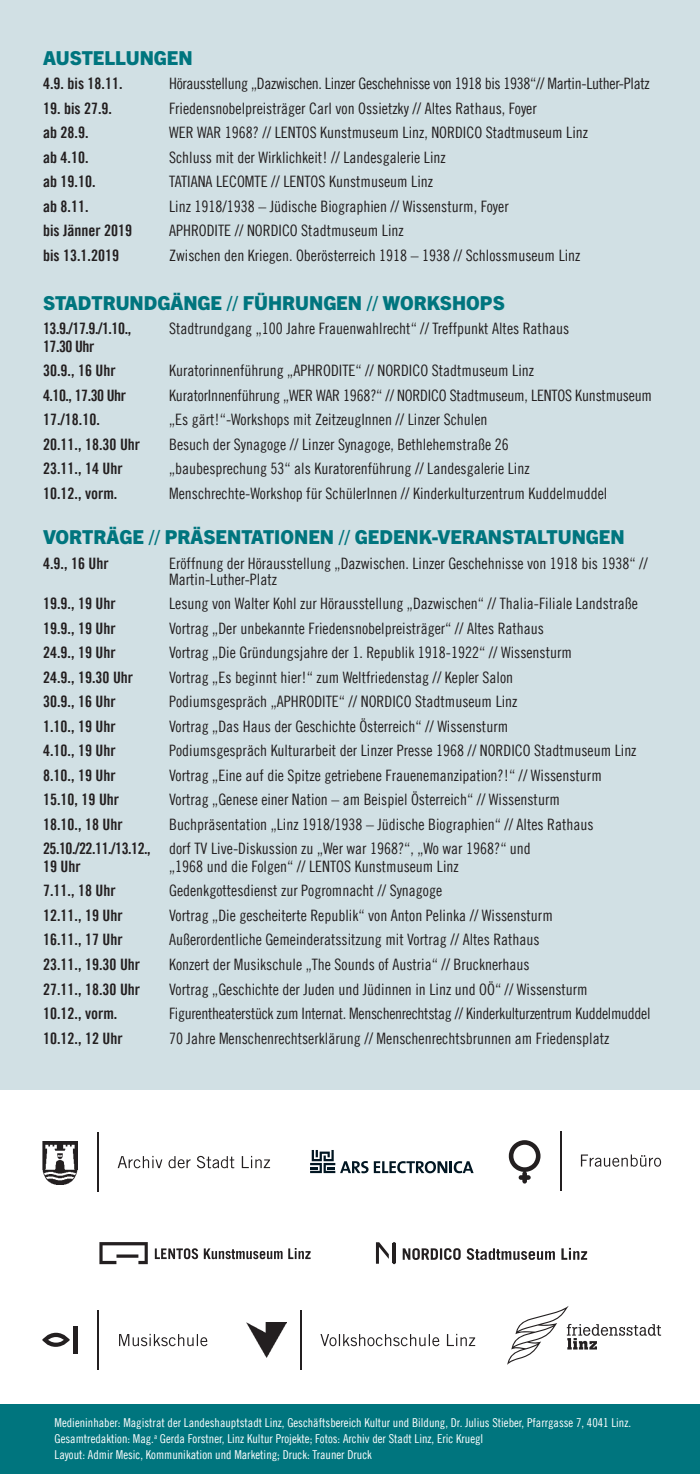
<style>
.page{position:relative;width:700px;height:1474px;background:#fff}
.page>*{position:absolute;margin:0;border:0;box-sizing:border-box;transform-origin:0 0}
.t1{font:800 19.25px "Trade Gothic Next LT Pro";color:#00757e}
.t2{font:15.75px/15.8px "Trade Gothic Cond Eighteen";color:#231f20}
.t3{font:15.75px/24.5px "Trade Gothic Bold Cond Twenty";color:#231f20}
.t4{font:15.75px "Trade Gothic Cond Eighteen";letter-spacing:-.02em;color:#231f20}
.t5{font:12.25px/15.8px "Trade Gothic Cond Eighteen";color:#fff}
.s1{font-family:"Trade Gothic Bold Cond Twenty"}
</style>
<div class="page">
<div style="left:0;top:0;width:699px;height:1089px;background:#d1e0e4"></div>
<div style="left:0;top:1404px;width:699px;height:69px;background:#00757e"></div>
<svg style="left:99px;top:1242px;width:49px;height:22px"></svg>
<svg style="left:155px;top:1248px;width:155px;height:11px"></svg>
<svg style="left:376px;top:1242px;width:19px;height:22px"></svg>
<svg style="left:402px;top:1247px;width:185px;height:12px"></svg>
<svg style="left:507px;top:1306px;width:154px;height:58px"></svg>
<img style="left:42px;top:1141px;width:36px;height:43px">
<hr style="left:97px;top:1132px;width:2px;height:59px;background:#231f20">
<svg style="left:118px;top:1155px;width:152px;height:13px"></svg>
<div style="left:73px;top:1326px;width:5px;height:27px;background:#231f20"></div>
<svg style="left:42px;top:1332px;width:28px;height:14px"></svg>
<hr style="left:97px;top:1310px;width:2px;height:59px;background:#231f20">
<svg style="left:119px;top:1333px;width:88px;height:13px"></svg>
<img style="left:246px;top:1322px;width:41px;height:35px">
<hr style="left:300px;top:1310px;width:2px;height:59px;background:#231f20">
<svg style="left:320px;top:1333px;width:155px;height:13px"></svg>
<svg style="left:310px;top:1150px;width:58px;height:23px"></svg>
<svg style="left:374px;top:1161px;width:99px;height:12px"></svg>
<svg style="left:508px;top:1140px;width:32px;height:43px"></svg>
<hr style="left:560px;top:1131px;width:2px;height:59px;background:#231f20">
<svg style="left:580px;top:1154px;width:81px;height:12px"></svg>
<p class="t1" style="left:43px;top:44px;width:151px">AUSTELLUNGEN</p>
<p class="t3" style="left:43px;top:71px;width:81px">4.9. bis 18.11.</p>
<p class="t4" style="left:169px;top:74px;width:482px">Hörausstellung „Dazwischen. Linzer Geschehnisse von 1918 bis 1938“// Martin-Luther-Platz</p>
<p class="t3" style="left:43px;top:96px;width:71px">19. bis 27.9.</p>
<p class="t2" style="left:169px;top:100px;width:369px">Friedensnobelpreisträger Carl von Ossietzky // Altes Rathaus, Foyer</p>
<p class="t3" style="left:43px;top:120px;width:47px">ab 28.9.</p>
<p class="t2" style="left:169px;top:125px;width:420px">WER WAR 1968? // LENTOS Kunstmuseum Linz, NORDICO Stadtmuseum Linz</p>
<p class="t3" style="left:43px;top:145px;width:47px">ab 4.10.</p>
<p class="t2" style="left:169px;top:149px;width:278px">Schluss mit der Wirklichkeit! // Landesgalerie Linz</p>
<p class="t3" style="left:43px;top:169px;width:54px">ab 19.10.</p>
<p class="t2" style="left:169px;top:174px;width:265px">TATIANA LECOMTE // LENTOS Kunstmuseum Linz</p>
<p class="t3" style="left:43px;top:194px;width:47px">ab 8.11.</p>
<p class="t2" style="left:169px;top:198px;width:341px">Linz 1918/1938 – Jüdische Biographien // Wissensturm, Foyer</p>
<p class="t3" style="left:43px;top:218px;width:91px">bis Jänner 2019</p>
<p class="t2" style="left:169px;top:223px;width:236px">APHRODITE // NORDICO Stadtmuseum Linz</p>
<p class="t3" style="left:43px;top:243px;width:78px">bis 13.1.2019</p>
<p class="t2" style="left:169px;top:247px;width:413px">Zwischen den Kriegen. Oberösterreich 1918 – 1938 // Schlossmuseum Linz</p>
<p class="t1" style="left:43px;top:289px;width:463px">STADTRUNDGÄNGE // FÜHRUNGEN // WORKSHOPS</p>
<p class="t3" style="left:43px;top:316px;width:90px">13.9./17.9./1.10.,</p>
<p class="t2" style="left:169px;top:321px;width:401px">Stadtrundgang „100 Jahre Frauenwahlrecht“ // Treffpunkt Altes Rathaus</p>
<p class="t3" style="left:43px;top:334px;width:74px">17.30 Uhr<br>30.9., 16 Uhr</p>
<p class="t2" style="left:169px;top:363px;width:366px">Kuratorinnenführung „APHRODITE“ // NORDICO Stadtmuseum Linz</p>
<p class="t3" style="left:43px;top:383px;width:84px">4.10., 17.30 Uhr</p>
<p class="t2" style="left:169px;top:387px;width:484px">KuratorInnenführung „WER WAR 1968?“ // NORDICO Stadtmuseum, LENTOS Kunstmuseum</p>
<p class="t3" style="left:43px;top:407px;width:58px">17./18.10.</p>
<p class="t2" style="left:169px;top:412px;width:320px">„Es gärt!“-Workshops mit ZeitzeugInnen // Linzer Schulen</p>
<p class="t3" style="left:43px;top:432px;width:99px">20.11., 18.30 Uhr</p>
<p class="t2" style="left:169px;top:436px;width:341px">Besuch der Synagoge // Linzer Synagoge, Bethlehemstraße 26</p>
<p class="t3" style="left:43px;top:456px;width:81px">23.11., 14 Uhr</p>
<p class="t2" style="left:169px;top:461px;width:362px">„baubesprechung 53“ als Kuratorenführung // Landesgalerie Linz</p>
<p class="t3" style="left:43px;top:481px;width:76px">10.12., vorm.</p>
<p class="t2" style="left:169px;top:485px;width:439px">Menschrechte-Workshop für SchülerInnen // Kinderkulturzentrum Kuddelmuddel</p>
<p class="t1" style="left:43px;top:524px;width:583px">VORTRÄGE // PRÄSENTATIONEN // GEDENK-VERANSTALTUNGEN</p>
<p class="t3" style="left:43px;top:551px;width:67px">4.9., 16 Uhr</p>
<p class="t2" style="left:169px;top:555px;width:480px">Eröffnung der Hörausstellung „Dazwischen. Linzer Geschehnisse von 1918 bis 1938“ //<br>Martin-Luther-Platz</p>
<p class="t3" style="left:43px;top:591px;width:74px">19.9., 19 Uhr</p>
<p class="t2" style="left:169px;top:595px;width:470px">Lesung von Walter Kohl zur Hörausstellung „Dazwischen“ // Thalia-Filiale Landstraße</p>
<p class="t3" style="left:43px;top:615px;width:74px">19.9., 19 Uhr</p>
<p class="t2" style="left:169px;top:620px;width:376px">Vortrag „Der unbekannte Friedensnobelpreisträger“ // Altes Rathaus</p>
<p class="t3" style="left:43px;top:640px;width:74px">24.9., 19 Uhr</p>
<p class="t2" style="left:169px;top:644px;width:404px">Vortrag „Die Gründungsjahre der 1. Republik 1918-1922“ // Wissensturm</p>
<p class="t3" style="left:43px;top:665px;width:92px">24.9., 19.30 Uhr</p>
<p class="t2" style="left:169px;top:669px;width:345px">Vortrag „Es beginnt hier!“ zum Weltfriedenstag // Kepler Salon</p>
<p class="t3" style="left:43px;top:689px;width:74px">30.9., 16 Uhr</p>
<p class="t2" style="left:169px;top:693px;width:350px">Podiumsgespräch „APHRODITE“ // NORDICO Stadtmuseum Linz</p>
<p class="t3" style="left:43px;top:714px;width:74px">1.10., 19 Uhr</p>
<p class="t2" style="left:169px;top:718px;width:340px">Vortrag „Das Haus der Geschichte Österreich“ // Wissensturm</p>
<p class="t3" style="left:43px;top:738px;width:74px">4.10., 19 Uhr</p>
<p class="t2" style="left:169px;top:742px;width:469px">Podiumsgespräch Kulturarbeit der Linzer Presse 1968 // NORDICO Stadtmuseum Linz</p>
<p class="t3" style="left:43px;top:763px;width:74px">8.10., 19 Uhr</p>
<p class="t2" style="left:169px;top:767px;width:434px">Vortrag „Eine auf die Spitze getriebene Frauenemanzipation?!“ // Wissensturm</p>
<p class="t3" style="left:43px;top:787px;width:78px">15.10, 19 Uhr</p>
<p class="t2" style="left:169px;top:791px;width:392px">Vortrag „Genese einer Nation – am Beispiel Österreich“ // Wissensturm</p>
<p class="t3" style="left:43px;top:812px;width:81px">18.10., 18 Uhr</p>
<p class="t2" style="left:43px;top:811px;width:552px;line-height:24.5px;text-indent:126px">Buchpräsentation „Linz 1918/1938 – Jüdische Biographien“ // Altes Rathaus<br><span class="s1">25.10./22.11./13.12.,</span> dorf TV Live-Diskussion zu „Wer war 1968?“, „Wo war 1968?“ und</p>
<p class="t3" style="left:43px;top:854px;width:39px">19 Uhr</p>
<p class="t2" style="left:169px;top:858px;width:291px">„1968 und die Folgen“ // LENTOS Kunstmuseum Linz</p>
<p class="t3" style="left:43px;top:878px;width:74px">7.11., 18 Uhr</p>
<p class="t2" style="left:169px;top:882px;width:274px">Gedenkgottesdienst zur Pogromnacht // Synagoge</p>
<p class="t3" style="left:43px;top:903px;width:81px">12.11., 19 Uhr</p>
<p class="t2" style="left:169px;top:907px;width:385px">Vortrag „Die gescheiterte Republik“ von Anton Pelinka // Wissensturm</p>
<p class="t3" style="left:43px;top:927px;width:81px">16.11., 17 Uhr</p>
<p class="t2" style="left:169px;top:931px;width:372px">Außerordentliche Gemeinderatssitzung mit Vortrag // Altes Rathaus</p>
<p class="t3" style="left:43px;top:952px;width:99px">23.11., 19.30 Uhr</p>
<p class="t2" style="left:169px;top:956px;width:362px">Konzert der Musikschule „The Sounds of Austria“ // Brucknerhaus</p>
<p class="t3" style="left:43px;top:976px;width:99px">27.11., 18.30 Uhr</p>
<p class="t2" style="left:169px;top:980px;width:420px">Vortrag „Geschichte der Juden und Jüdinnen in Linz und OÖ“ // Wissensturm</p>
<p class="t3" style="left:43px;top:1001px;width:76px">10.12., vorm.</p>
<p class="t4" style="left:169px;top:1004px;width:483px">Figurentheaterstück zum Internat. Menschenrechtstag // Kinderkulturzentrum Kuddelmuddel</p>
<p class="t3" style="left:43px;top:1025px;width:81px">10.12., 12 Uhr</p>
<p class="t2" style="left:169px;top:1029px;width:441px">70 Jahre Menschenrechtserklärung // Menschenrechtsbrunnen am Friedensplatz</p>
<p class="t5" style="left:55px;top:1414px;width:578px">Medieninhaber: Magistrat der Landeshauptstadt Linz, Geschäftsbereich Kultur und Bildung, Dr. Julius Stieber, Pfarrgasse 7, 4041 Linz.<br>Gesamtredaktion: Mag.<sup>a</sup> Gerda Forstner, Linz Kultur Projekte; Fotos: Archiv der Stadt Linz, Eric Kruegl<br>Layout: Admir Mesic, Kommunikation und Marketing; Druck: Trauner Druck</p>
</div>
